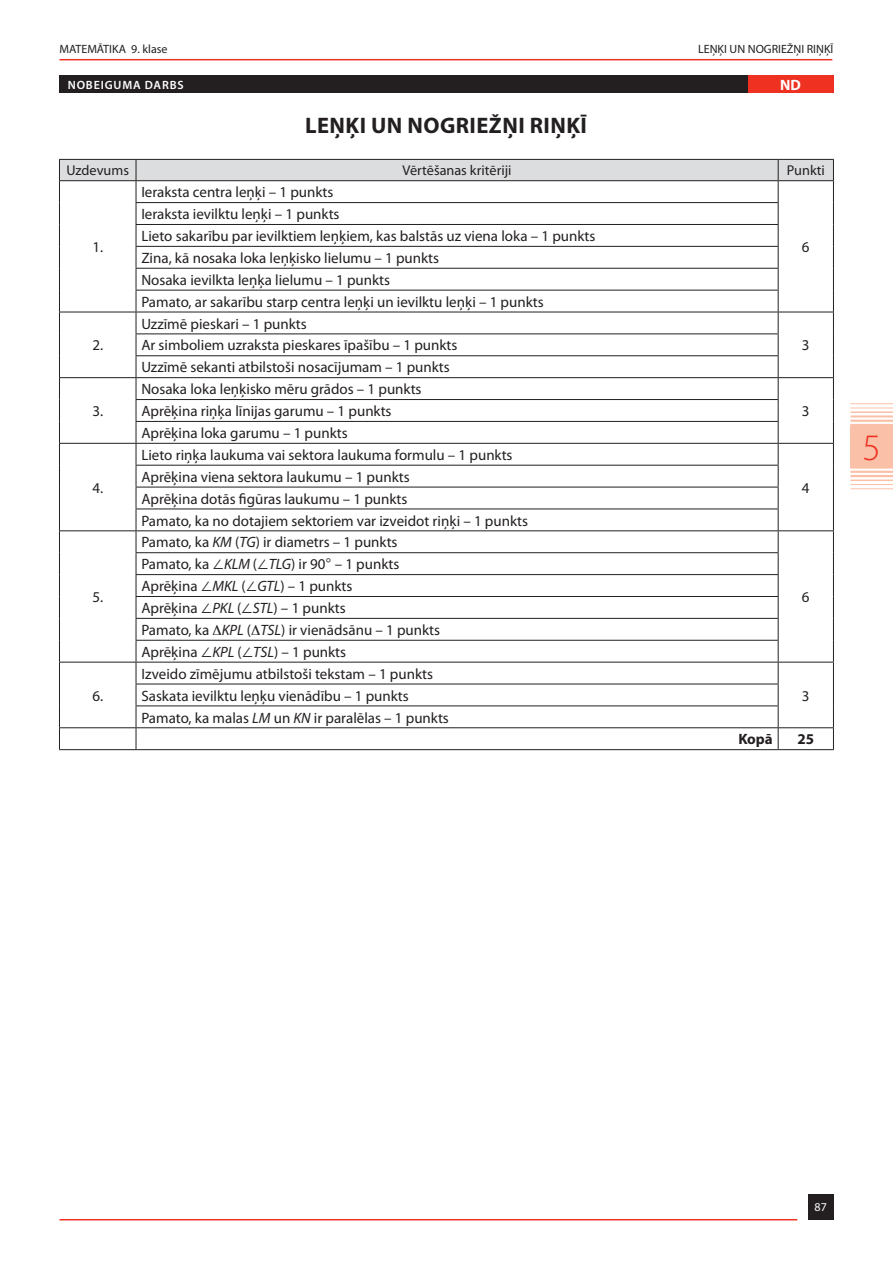
<style>
.page{position:relative;width:893px;height:1263px;background:#fff}
.page>*{position:absolute;margin:0;border:0;box-sizing:border-box;transform-origin:0 0}
.t1{font:300 37.5px "Myriad Pro";color:#ef3122}
.t2{font:700 22.5px "Myriad Pro";letter-spacing:.02em;color:#231f20}
.t3{font:15px/21.9px "Myriad Pro";color:#231f20}
.t4{font:700 15px "Myriad Pro";color:#231f20}
.t5{font:700 15px "Myriad Pro";color:#fff}
.t6{font:14.25px "Myriad Pro";color:#231f20}
.t7{font:12px "Myriad Pro";color:#231f20}
.t8{font:600 12px "Myriad Pro";color:#fff}
.t9{font:12px "Myriad Pro";color:#fff}
.s1{font-style:italic}
</style>
<div class="page">
<hr style="left:60px;top:59px;width:772px;height:1px;background:#ef3122">
<div style="left:808px;top:1194px;width:25px;height:25px;background:#231f20"></div>
<hr style="left:60px;top:1219px;width:737px;height:1px;background:#ef3122">
<hr style="left:850px;top:403px;width:43px;height:1px;background:#fbc1a8">
<hr style="left:850px;top:408px;width:43px;height:1px;background:#fbc1a8">
<hr style="left:850px;top:411px;width:43px;height:2px;background:#fbc1a8">
<hr style="left:850px;top:415px;width:43px;height:2px;background:#fbc1a8">
<hr style="left:850px;top:420px;width:43px;height:2px;background:#fbc1a8">
<hr style="left:850px;top:424px;width:43px;height:2px;background:#fbc1a8">
<hr style="left:850px;top:466px;width:43px;height:3px;background:#fbc1a8">
<hr style="left:850px;top:471px;width:43px;height:2px;background:#fbc1a8">
<hr style="left:850px;top:475px;width:43px;height:2px;background:#fbc1a8">
<hr style="left:850px;top:479px;width:43px;height:2px;background:#fbc1a8">
<hr style="left:850px;top:484px;width:43px;height:1px;background:#fbc1a8">
<hr style="left:850px;top:488px;width:43px;height:1px;background:#fbc1a8">
<div style="left:850px;top:425px;width:43px;height:43px;background:#fbc1a8"></div>
<hr style="left:59px;top:749px;width:77px;height:1px;background:#231f20">
<hr style="left:136px;top:749px;width:642px;height:1px;background:#231f20">
<hr style="left:778px;top:749px;width:56px;height:1px;background:#231f20">
<div style="left:59px;top:76px;width:774px;height:17px;background:#231f20"></div>
<div style="left:748px;top:76px;width:85px;height:17px;background:#ef3122"></div>
<svg style="left:59px;top:159px;width:775px;height:590px"></svg>
<p class="t7" style="left:60px;top:42px;width:110px">MATEMĀTIKA 9. klase</p>
<p class="t7" style="left:698px;top:42px;width:137px">LEŅĶI UN NOGRIEŽŅI RIŅĶĪ</p>
<p class="t8" style="left:68px;top:77px;width:18px">NOBEIGUMA</p>
<p class="t8" style="left:145px;top:77px;width:9px">DARBS</p>
<p class="t5" style="left:780px;top:75px;width:22px">ND</p>
<h2 class="t2" style="left:305px;top:111px;width:283px">LEŅĶI UN NOGRIEŽŅI RIŅĶĪ</h2>
<p class="t6" style="left:66px;top:162px;width:64px">Uzdevums</p>
<p class="t6" style="left:403px;top:162px;width:110px">Vērtēšanas kritēriji</p>
<p class="t6" style="left:787px;top:162px;width:39px">Punkti</p>
<p class="t3" style="left:141px;top:181px;width:194px">Ieraksta centra leņķi – 1 punkts</p>
<p class="t3" style="left:92px;top:236px;width:12px">1.</p>
<p class="t3" style="left:141px;top:203px;width:456px">Ieraksta ievilktu leņķi – 1 punkts<br>Lieto sakarību par ievilktiem leņķiem, kas balstās uz viena loka – 1 punkts Zina, kā nosaka loka leņķisko lielumu – 1 punkts<br>Nosaka ievilkta leņķa lielumu – 1 punkts<br>Pamato, ar sakarību starp centra leņķi un ievilktu leņķi – 1 punkts</p>
<p class="t3" style="left:802px;top:236px;width:9px">6</p>
<p class="t3" style="left:92px;top:334px;width:12px">2.</p>
<p class="t3" style="left:141px;top:312px;width:318px">Uzzīmē pieskari – 1 punkts<br>Ar simboliem uzraksta pieskares īpašību – 1 punkts</p>
<p class="t3" style="left:802px;top:334px;width:9px">3</p>
<p class="t3" style="left:141px;top:356px;width:310px">Uzzīmē sekanti atbilstoši nosacījumam – 1 punkts</p>
<p class="t3" style="left:92px;top:400px;width:12px">3.</p>
<p class="t3" style="left:141px;top:378px;width:282px">Nosaka loka leņķisko mēru grādos – 1 punkts<br>Aprēķina riņķa līnijas garumu – 1 punkts</p>
<p class="t3" style="left:802px;top:400px;width:9px">3</p>
<p class="t3" style="left:141px;top:422px;width:208px">Aprēķina loka garumu – 1 punkts</p>
<p class="t3" style="left:141px;top:444px;width:373px">Lieto riņķa laukuma vai sektora laukuma formulu – 1 punkts</p>
<p class="t3" style="left:92px;top:476px;width:12px">4.</p>
<p class="t3" style="left:141px;top:466px;width:388px">Aprēķina viena sektora laukumu – 1 punkts<br>Aprēķina dotās figūras laukumu – 1 punkts<br>Pamato, ka no dotajiem sektoriem var izveidot riņķi – 1 punkts</p>
<p class="t3" style="left:802px;top:476px;width:9px">4</p>
<p class="t3" style="left:141px;top:531px;width:258px">Pamato, ka <span class="s1">KM</span> (<span class="s1">TG</span>) ir diametrs – 1 punkts</p>
<p class="t3" style="left:92px;top:586px;width:12px">5.</p>
<p class="t3" style="left:141px;top:553px;width:300px">Pamato, ka ∠<span class="s1">KLM</span> (∠<span class="s1">TLG</span>) ir 90 – 1 punkts Aprēķina ∠<span class="s1">MKL</span> (∠<span class="s1">GTL</span>) – 1 punkts<br>Aprēķina ∠<span class="s1">PKL</span> (∠<span class="s1">STL</span>) – 1 punkts<br>Pamato, ka <span class="s1">KPL</span> ( <span class="s1">TSL</span>) ir vienādsānu – 1 punkts Aprēķina ∠<span class="s1">KPL</span> (∠<span class="s1">TSL</span>) – 1 punkts</p>
<p class="t3" style="left:802px;top:586px;width:9px">6</p>
<p class="t3" style="left:92px;top:684px;width:12px">6.</p>
<p class="t3" style="left:141px;top:662px;width:293px">Izveido zīmējumu atbilstoši tekstam – 1 punkts<br>Saskata ievilktu leņķu vienādību – 1 punkts</p>
<p class="t3" style="left:802px;top:684px;width:9px">3</p>
<p class="t3" style="left:141px;top:706px;width:309px">Pamato, ka malas <span class="s1">LM</span> un <span class="s1">KN</span> ir paralēlas – 1 punkts</p>
<p class="t4" style="left:738px;top:729px;width:36px">Kopā</p>
<p class="t4" style="left:797px;top:729px;width:18px">25</p>
<h1 class="t1" style="left:863px;top:427px;width:20px">5</h1>
<p class="t9" style="left:814px;top:1200px;width:14px">87</p>
</div>
